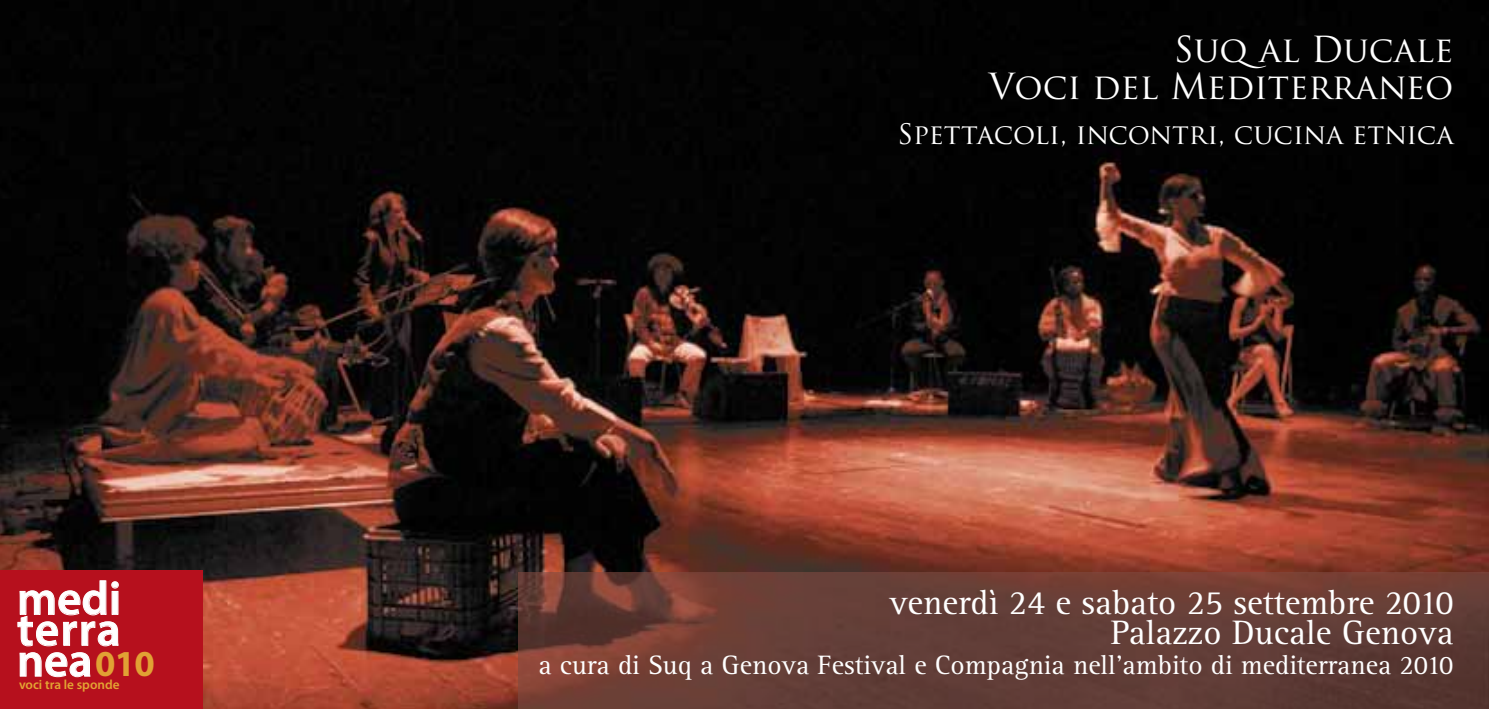
<style>
.page{position:relative;width:1489px;height:709px;background:#fff}
.page>*{position:absolute;margin:0;border:0;box-sizing:border-box;transform-origin:0 0}
.t1{font:600 47.25px "Myriad Pro";color:#fff}
.t2{font:35px/30px "Rotis Serif";color:#fff;text-align:right}
.t3{font:35px/37.5px "Trajan Pro";color:#fff;text-align:right}
.t4{font:27.5px "Rotis Serif";color:#fff}
.t5{font:27.5px "Trajan Pro";color:#fff}
.t6{font:600 13.25px "Myriad Pro";color:#e3a533}
.s1{font-weight:700;font-size:36.75px;color:#e1a234}
</style>
<div class="page">
<img style="left:0;top:0;width:1488px;height:709px">
<svg style="left:517px;top:573px;width:971px;height:136px;background:#663d35"></svg>
<div style="left:0;top:570px;width:202px;height:139px;background:#b6101d"></div>
<svg style="left:17px;top:580px;width:102px;height:66px"></svg>
<svg style="left:20px;top:652px;width:70px;height:25px"></svg>
<h1 class="t1" style="left:17px;top:568px;width:105px">medi</h1>
<h1 class="t1" style="left:17px;top:599px;width:105px">terra</h1>
<h1 class="t1" style="left:17px;top:630px;width:139px">nea <span class="s1">010</span></h1>
<p class="t6" style="left:19px;top:676px;width:102px">voci tra le sponde</p>
<p class="t3" style="left:988px;top:30px;width:466px">Suqal Ducale<br>Voci del Mediterraneo</p>
<p class="t5" style="left:897px;top:117px;width:557px">Spettacoli, incontri, cucina etnica</p>
<p class="t2" style="left:889px;top:588px;width:565px">venerdì 24 e sabato 25 settembre 2010<br>Palazzo Ducale Genova</p>
<p class="t4" style="left:538px;top:649px;width:916px">a cura di Suq a Genova Festival e Compagnia nell’ambito di mediterranea 2010</p>
</div>
